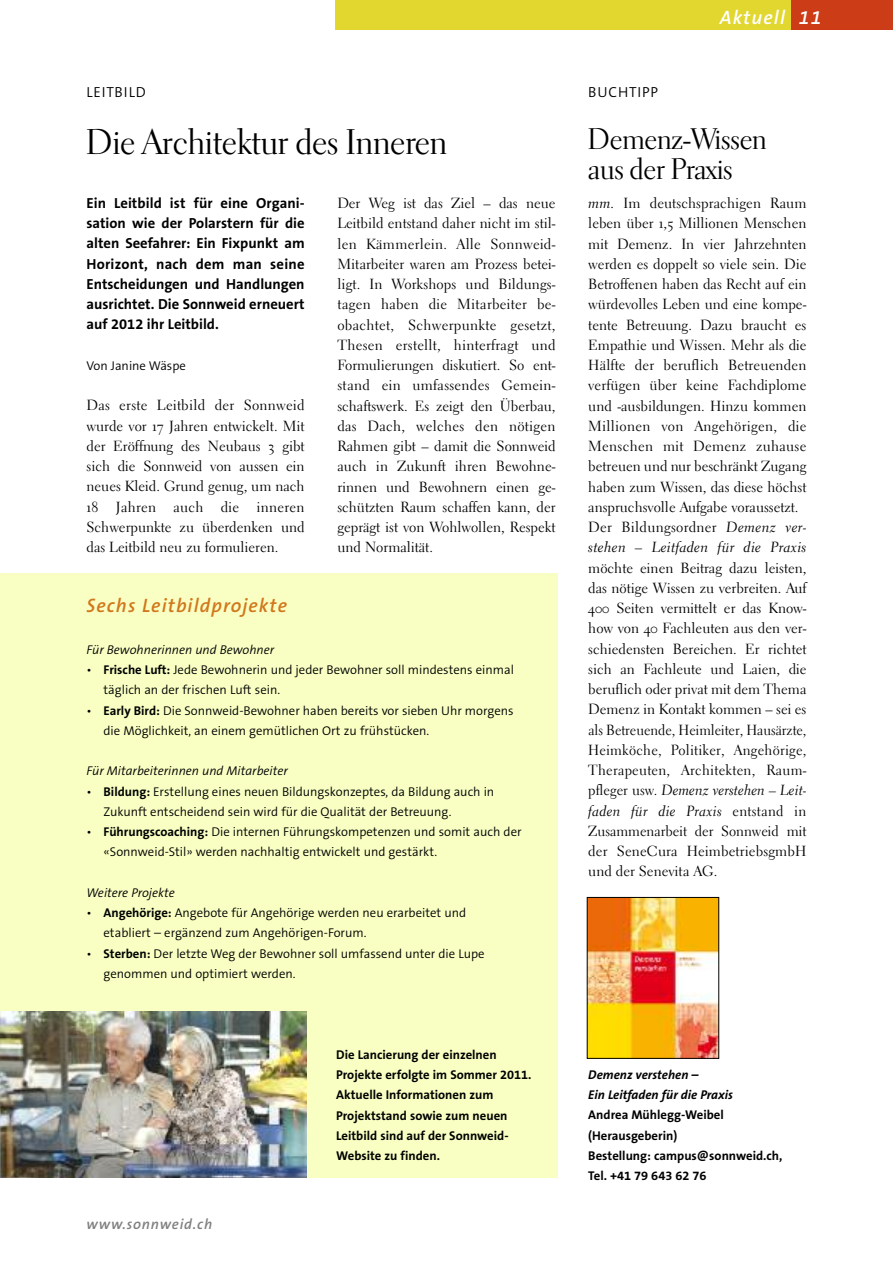
<style>
.page{position:relative;width:893px;height:1263px;background:#fff}
.page>*{position:absolute;margin:0;border:0;box-sizing:border-box;transform-origin:0 0}
.t1{font:36px "Electra LT Display";letter-spacing:.015em;color:#000}
.t2{font:30px/30px "Electra LT Display";letter-spacing:.015em;color:#000}
.t3{font:italic 600 19.5px "The Sans B6";letter-spacing:.055em;color:#d1771d}
.t4{font:italic 600 19.5px "The Sans B6";letter-spacing:.055em;color:#fff}
.t5{font:14.7px/20.2px "Electra LH Regular Os F";color:#000;text-align:justify}
.t6{font:700 14.7px/20.2px "The Sans B7";color:#000;text-align:justify}
.t7{font:14.7px/20.2px "Electra LH Cursive Os F";letter-spacing:.015em;color:#000}
.t8{font:300 14.7px "The Sans B4";letter-spacing:.055em;color:#000}
.t9{font:italic 600 14.7px "The Sans B6";letter-spacing:.055em;color:#808080}
.t10{font:300 12.75px/20.2px "The Sans B4";color:#000}
.t11{font:700 12.75px/20.2px "The Sans B7";color:#000}
.t12{font:italic 300 12.75px "The Sans B4";color:#000}
.t13{font:italic 700 12.75px/20.2px "The Sans B7";color:#000}
.s1{font-family:"The Sans B7";font-weight:700}
.s2{font-family:"Electra LT Cursive"}
.s3{font-family:"Electra LH Cursive Os F"}
.s4{font-family:"Electra LH Regular Os F"}
</style>
<div class="page">
<div style="left:336px;top:0;width:472px;height:30px;background:#e1d72f"></div>
<div style="left:791px;top:0;width:102px;height:30px;background:#cc3c16"></div>
<div style="left:0;top:573px;width:557px;height:605px;background:#f9ffc3"></div>
<img style="left:589px;top:899px;width:128px;height:158px">
<div style="left:587px;top:897px;width:132px;height:162px;border:1px solid #000"></div>
<img style="left:0;top:1011px;width:306px;height:167px">
<p class="t8" style="left:87px;top:85px;width:61px">LEITBILD</p>
<h1 class="t1" style="left:87px;top:128px;width:362px">Die Architektur des Inneren</h1>
<p class="t6" style="left:87px;top:193px;width:220px">Ein Leitbild ist für eine Organi&shy;sation wie der Polarstern für die alten Seefahrer: Ein Fixpunkt am Horizont, nach dem man seine Entscheidungen und Handlungen ausrichtet. Die Sonnweid erneuert auf 2012 ihr Leitbild.</p>
<p class="t10" style="left:87px;top:356px;width:101px">Von Janine Wäspe</p>
<p class="t5" style="left:87px;top:397px;width:220px">Das erste Leitbild der Sonnweid wurde vor 17 Jahren entwickelt. Mit der Eröffnung des Neubaus 3 gibt sich die Sonnweid von aussen ein neues Kleid. Grund genug, um nach 18 Jahren auch die inneren Schwerpunkte zu überdenken und das Leitbild neu zu formulieren.</p>
<h3 class="t3" style="left:87px;top:595px;width:202px">Sechs Leitbildprojekte</h3>
<p class="t5" style="left:337px;top:194px;width:220px">Der Weg ist das Ziel – das neue Leitbild entstand daher nicht im stil&shy;len Kämmerlein. Alle Sonnweid-Mitarbeiter waren am Prozess betei&shy;ligt. In Workshops und Bildungs&shy;tagen haben die Mitarbeiter be&shy;obachtet, Schwerpunkte gesetzt, Thesen erstellt, hinterfragt und Formulierungen diskutiert. So ent&shy;stand ein umfassendes Gemein&shy;schaftswerk. Es zeigt den Überbau, das Dach, welches den nötigen Rahmen gibt – damit die Sonnweid auch in Zukunft ihren Bewohne&shy;rinnen und Bewohnern einen ge&shy;schützten Raum schaffen kann, der geprägt ist von Wohlwollen, Respekt und Normalität.</p>
<p class="t12" style="left:87px;top:643px;width:189px">Für Bewohnerinnen und Bewohner</p>
<p class="t10" style="left:104px;top:660px;width:412px;text-indent:-17px">• <span class="s1">Frische Luft:</span> Jede Bewohnerin und jeder Bewohner soll mindestens einmal täglich an der frischen Luft sein.</p>
<p class="t10" style="left:104px;top:701px;width:412px;text-indent:-17px">• <span class="s1">Early Bird:</span> Die Sonnweid-Bewohner haben bereits vor sieben Uhr morgens die Möglichkeit, an einem gemütlichen Ort zu frühstücken.</p>
<p class="t12" style="left:87px;top:764px;width:203px">Für Mitarbeiterinnen und Mitarbeiter</p>
<p class="t10" style="left:104px;top:782px;width:392px;text-indent:-17px">• <span class="s1">Bildung:</span> Erstellung eines neuen Bildungskonzeptes, da Bildung auch in<br>Zukunft entscheidend sein wird für die Qualität der Betreuung.</p>
<p class="t10" style="left:104px;top:822px;width:420px;text-indent:-17px">• <span class="s1">Führungscoaching:</span> Die internen Führungskompetenzen und somit auch der «Sonnweid-Stil» werden nachhaltig entwickelt und gestärkt.</p>
<p class="t12" style="left:87px;top:886px;width:90px">Weitere Projekte</p>
<p class="t10" style="left:104px;top:903px;width:364px;text-indent:-17px">• <span class="s1">Angehörige:</span> Angebote für Angehörige werden neu erarbeitet und etabliert – ergänzend zum Angehörigen-Forum.</p>
<p class="t10" style="left:104px;top:944px;width:383px;text-indent:-17px">• <span class="s1">Sterben:</span> Der letzte Weg der Bewohner soll umfassend unter die Lupe genommen und optimiert werden.</p>
<p class="t9" style="left:87px;top:1217px;width:127px">www.sonnweid.ch</p>
<p class="t11" style="left:336px;top:1045px;width:197px">Die Lancierung der einzelnen<br>Projekte erfolgte im Sommer 2011.<br>Aktuelle Informationen zum<br>Projektstand sowie zum neuen<br>Leitbild sind auf der Sonnweid-<br>Website zu finden.</p>
<p class="t8" style="left:588px;top:85px;width:71px">BUCHTIPP</p>
<h3 class="t4" style="left:720px;top:8px;width:103px">Aktuell 11</h3>
<h2 class="t2" style="left:588px;top:127px;width:180px">Demenz-Wissen aus der Praxis</h2>
<p class="t5" style="left:588px;top:194px;width:220px;text-align:left"><span class="s2">mm.</span> Im deutschsprachigen Raum leben über 1,5 Millionen Menschen mit Demenz. In vier Jahrzehnten werden es doppelt so viele sein. Die Betroffenen haben das Recht auf ein würdevolles Leben und eine kompe&shy;tente Betreuung. Dazu braucht es Empathie und Wissen. Mehr als die Hälfte der beruflich Betreuenden verfügen über keine Fachdiplome und -ausbildungen. Hinzu kommen Millionen von Angehörigen, die Menschen mit Demenz zuhause betreuen und nur beschränkt Zugang haben zum Wissen, das diese höchst anspruchsvolle Aufgabe voraussetzt.<br>Der Bildungsordner <span class="s3">Demenz ver-</span></p>
<p class="t7" style="left:588px;top:539px;width:220px">stehen – Leitfaden für die Praxis</p>
<p class="t5" style="left:588px;top:559px;width:220px">möchte einen Beitrag dazu leisten, das nötige Wissen zu verbreiten. Auf 400 Seiten vermittelt er das Know&shy;how von 40 Fachleuten aus den ver&shy;schiedensten Bereichen. Er richtet sich an Fachleute und Laien, die beruflich oder privat mit dem Thema Demenz in Kontakt kommen – sei es als Betreuende, Heimleiter, Hausärzte, Heimköche, Politiker, Angehörige, Therapeuten, Architekten, Raum-</p>
<p class="t7" style="left:588px;top:782px;width:220px"><span class="s4">pfleger usw.</span> Demenz verstehen – Leit&shy;faden für die Praxis <span class="s4">entstand in</span></p>
<p class="t5" style="left:588px;top:822px;width:220px">Zusammenarbeit der Sonnweid mit der SeneCura HeimbetriebsgmbH und der Senevita AG.</p>
<p class="t13" style="left:588px;top:1065px;width:146px">Demenz verstehen –<br>Ein Leitfaden für die Praxis</p>
<p class="t11" style="left:588px;top:1105px;width:196px">Andrea Mühlegg-Weibel (Herausgeberin)<br>Bestellung: campus@sonnweid.ch,<br>Tel. +41 79 643 62 76</p>
</div>
